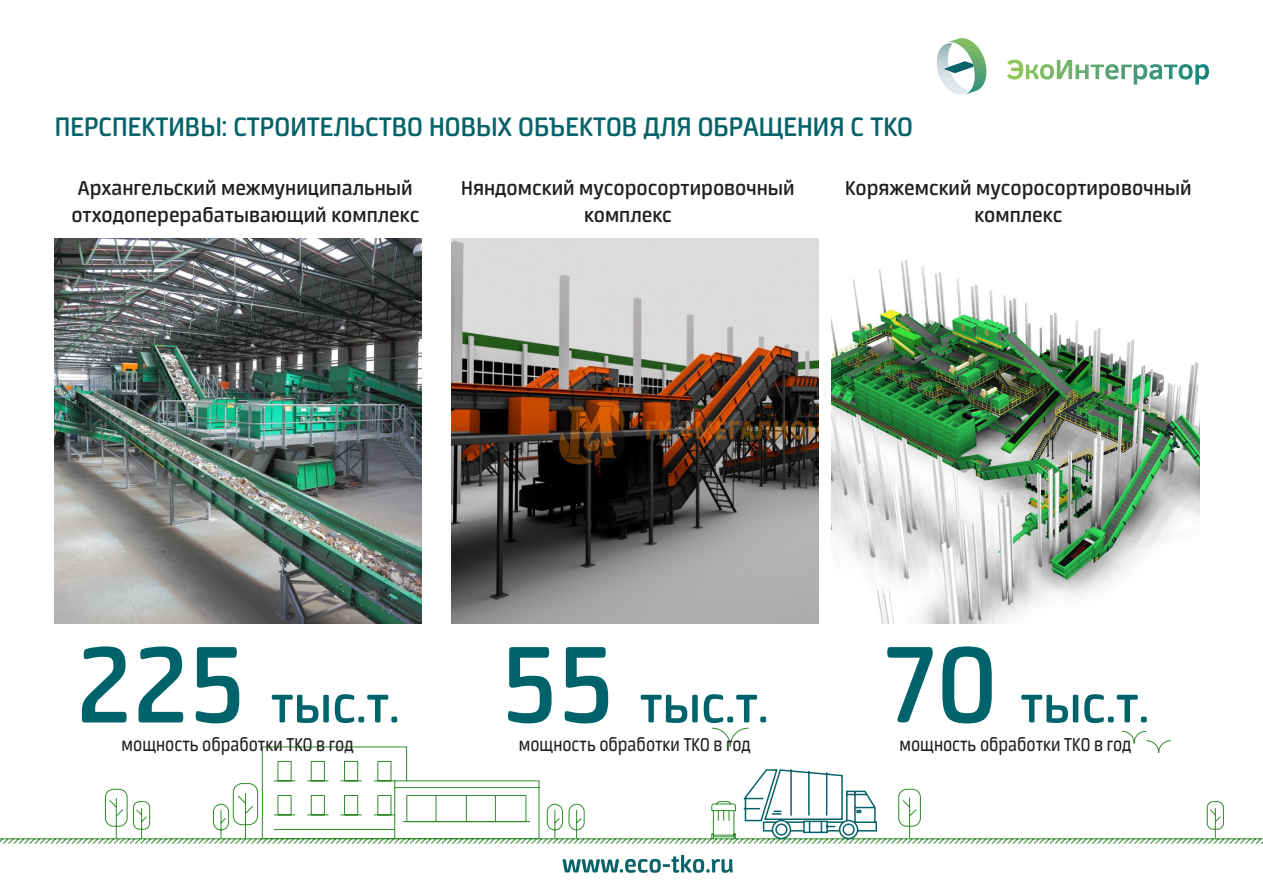
<style>
.page{position:relative;width:1263px;height:893px;background:#fff}
.page>*{position:absolute;margin:0;border:0;box-sizing:border-box;transform-origin:0 0}
.t1{font:600 56.25px "Neuron";color:#00636b}
.t2{font:600 30px "Neuron";color:#076369}
.t3{font:600 22.5px/27px "Neuron";color:#231f20;text-align:center}
.t4{font:21px "Neuron";color:#231f20;scale:.88 1}
.s1{font-size:121.95px}
</style>
<div class="page">
<svg style="left:0;top:838px;width:1263px;height:6px"></svg>
<svg style="left:105px;top:727px;width:1119px;height:112px"></svg>
<svg style="left:563px;top:855px;width:170px;height:18px"></svg>
<img style="left:948px;top:38px;width:38px;height:56px">
<svg style="left:969px;top:61px;width:4px;height:12px"></svg>
<img style="left:937px;top:43px;width:32px;height:52px">
<img style="left:1007px;top:59px;width:202px;height:26px">
<img style="left:54px;top:238px;width:367px;height:385px">
<img style="left:451px;top:238px;width:367px;height:385px">
<img style="left:832px;top:260px;width:367px;height:363px">
<p class="t2" style="left:55px;top:110px;width:860px">ПЕРСПЕКТИВЫ: СТРОИТЕЛЬСТВО НОВЫХ ОБЪЕКТОВ ДЛЯ ОБРАЩЕНИЯ С ТКО</p>
<p class="t3" style="left:71px;top:175px;width:349px;text-align:left">Архангельский межмуниципальный отходоперерабатывающий комплекс</p>
<p class="t3" style="left:461px;top:175px;width:335px">Няндомский мусоросортировочный комплекс</p>
<p class="t3" style="left:845px;top:175px;width:348px">Коряжемский мусоросортировочный комплекс</p>
<p class="t1" style="left:76px;top:674px;width:325px"><span class="s1">225</span> тыс.т.</p>
<p class="t1" style="left:501px;top:674px;width:268px"><span class="s1">55</span> тыс.т.</p>
<p class="t1" style="left:882px;top:674px;width:268px"><span class="s1">70</span> тыс.т.</p>
<p class="t4" style="left:122px;top:733px;width:265px">мощность обработки ТКО в год</p>
<p class="t4" style="left:519px;top:733px;width:265px">мощность обработки ТКО в год</p>
<p class="t4" style="left:899px;top:733px;width:265px">мощность обработки ТКО в год</p>
</div>
